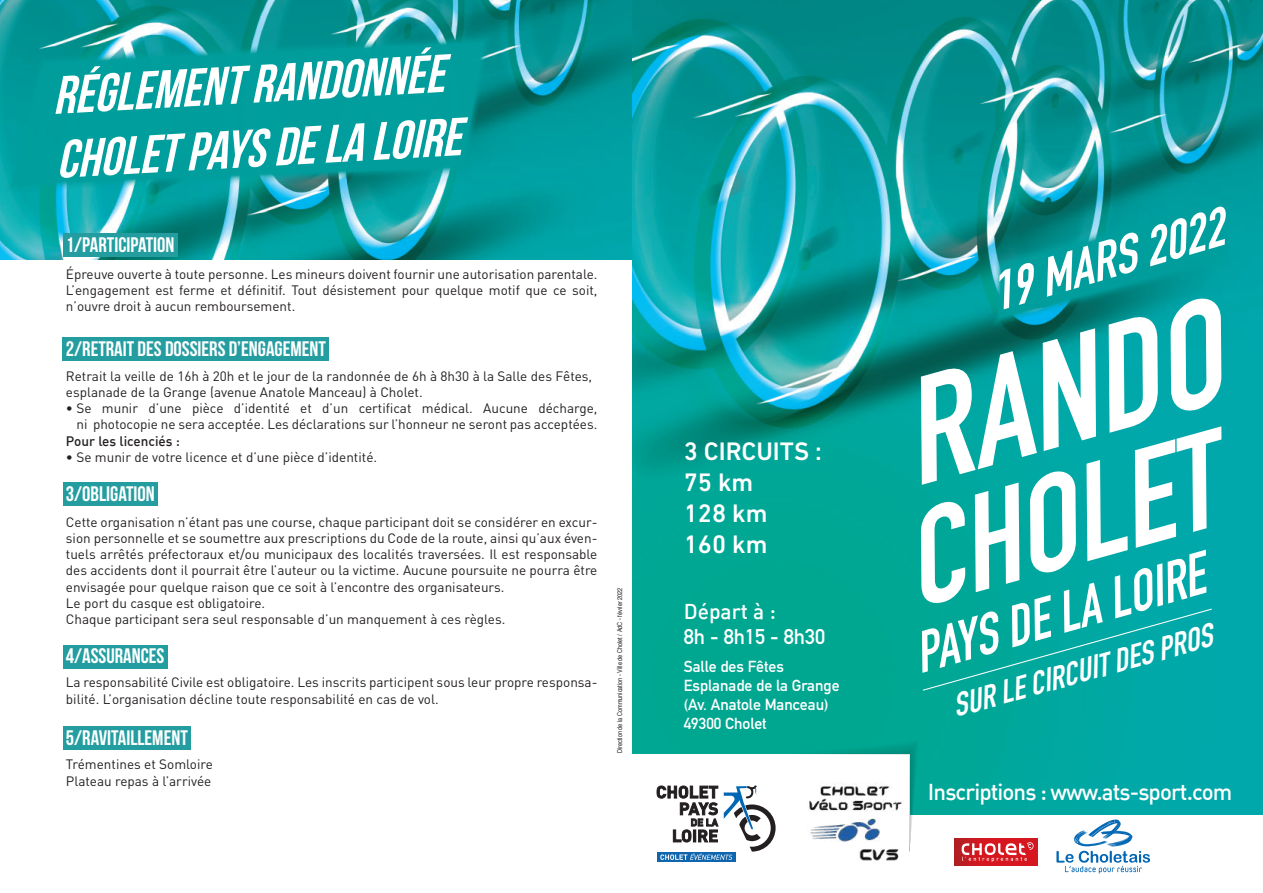
<style>
.page{position:relative;width:1263px;height:893px;background:#fff}
.page>*{position:absolute;margin:0;border:0;box-sizing:border-box;transform-origin:0 0}
.t1{font:italic 146.7px "DIN Engschrift";color:#fff;scale:1.04 1}
.t2{font:italic 132.3px "DIN Engschrift";color:#fff;scale:1.04 1}
.t3{font:italic 53.4px/64.1px "Bebas Neue";color:#fff}
.t4{font:italic 32.1px "DIN Engschrift";color:#fff;scale:1.04 1}
.t5{font:500 25.8px/30.9px "DIN Next LT Pro";color:#fff}
.t6{font:22.5px "DIN Medium Alternate";letter-spacing:-.04em;color:#fff}
.t7{font:21px "Bebas Neue";color:#fff}
.t8{font:700 21px "DIN Alternate";color:#fff}
.t9{font:21px "DIN Medium Alternate";color:#fff}
.t10{font:700 15.75px/18.9px "DIN Alternate";color:#fff}
.t11{font:13.5px/16.2px "DIN";color:#231f20}
.t12{font:13.5px "DIN Medium Alternate";color:#231f20}
.t13{font:condensed 6.75px "Helvetica";color:#231f20}
</style>
<div class="page">
<img style="left:0;top:0;width:633px;height:259px">
<div style="left:63px;top:482px;width:95px;height:24px;background:#239da0"></div>
<div style="left:63px;top:645px;width:104px;height:24px;background:#239da0"></div>
<div style="left:63px;top:726px;width:128px;height:24px;background:#239da0"></div>
<div style="left:63px;top:337px;width:266px;height:24px;background:#239da0"></div>
<div style="left:63px;top:233px;width:115px;height:24px;background:#239da0"></div>
<svg style="left:4px;top:32px;width:491px;height:161px;background:#069d9d"></svg>
<img style="left:633px;top:0;width:630px;height:814px">
<div style="left:623px;top:755px;width:287px;height:138px;background:#fff"></div>
<div style="left:657px;top:852px;width:78px;height:10px;background:#1066ae"></div>
<svg style="left:656px;top:733px;width:263px;height:127px"></svg>
<svg style="left:1056px;top:819px;width:94px;height:55px"></svg>
<svg style="left:955px;top:838px;width:82px;height:27px"></svg>
<svg style="left:962px;top:842px;width:71px;height:20px"></svg>
<svg style="left:991px;top:193px;width:241px;height:136px;background:#24a1a2"></svg>
<img style="left:803px;top:771px;width:101px;height:90px">
<svg style="left:922px;top:550px;width:291px;height:141px;background:#22b3ac"></svg>
<h3 class="t3" style="left:51px;top:62px;width:407px;rotate:-3deg">Réglement Randonnée<br>Cholet Pays de la loire</h3>
<h3 class="t7" style="left:66px;top:233px;width:110px">1/PARTICIPATION</h3>
<p class="t11" style="left:66px;top:266px;width:533px;text-align:justify">Épreuve ouverte à toute personne. Les mineurs doivent fournir une autorisation parentale.<br>L’engagement est ferme et définitif. Tout désistement pour quelque motif que ce soit, n’ouvre droit à aucun remboursement.</p>
<h3 class="t7" style="left:66px;top:337px;width:262px">2/RETRAIT DES DOSSIERS D’ENGAGEMENT</h3>
<p class="t11" style="left:66px;top:368px;width:528px">Retrait la veille de 16h à 20h et le jour de la randonnée de 6h à 8h30 à la Salle des Fêtes, esplanade de la Grange (avenue Anatole Manceau) à Cholet.</p>
<p class="t11" style="left:66px;top:400px;width:533px;text-align:right">• Se munir d’une pièce d’identité et d’un certificat médical. Aucune décharge, ni photocopie ne sera acceptée. Les déclarations sur l’honneur ne seront pas acceptées.</p>
<p class="t12" style="left:66px;top:432px;width:116px">Pour les licenciés :</p>
<p class="t11" style="left:66px;top:449px;width:313px">• Se munir de votre licence et d’une pièce d’identité.</p>
<h3 class="t7" style="left:66px;top:482px;width:90px">3/OBLIGATION</h3>
<p class="t11" style="left:66px;top:514px;width:533px">Cette organisation n’étant pas une course, chaque participant doit se considérer en excur&shy;sion personnelle et se soumettre aux prescriptions du Code de la route, ainsi qu’aux éven&shy;tuels arrêtés préfectoraux et/ou municipaux des localités traversées. Il est responsable des accidents dont il pourrait être l’auteur ou la victime. Aucune poursuite ne pourra être envisagée pour quelque raison que ce soit à l’encontre des organisateurs.<br>Le port du casque est obligatoire.<br>Chaque participant sera seul responsable d’un manquement à ces règles.</p>
<h3 class="t7" style="left:66px;top:645px;width:100px">4/ASSURANCES</h3>
<p class="t11" style="left:66px;top:674px;width:533px">La responsabilité Civile est obligatoire. Les inscrits participent sous leur propre responsa&shy;bilité. L’organisation décline toute responsabilité en cas de vol.</p>
<h3 class="t7" style="left:66px;top:726px;width:123px">5/RAVITAILLEMENT</h3>
<p class="t11" style="left:66px;top:756px;width:148px">Trémentines et Somloire<br>Plateau repas à l’arrivée</p>
<p class="t13" style="left:615px;top:753px;width:167px;rotate:-90deg">Direction de la Communication - Ville de Cholet / AdC - février 2022</p>
<h3 class="t5" style="left:684px;top:436px;width:140px">3 CIRCUITS :<br>75 km<br>128 km<br>160 km</h3>
<h3 class="t9" style="left:684px;top:598px;width:94px">Départ à :</h3>
<h3 class="t8" style="left:684px;top:621px;width:143px">8h - 8h15 - 8h30</h3>
<p class="t10" style="left:684px;top:656px;width:157px">Salle des Fêtes<br>Esplanade de la Grange (Av. Anatole Manceau)<br>49300 Cholet</p>
<h1 class="t1" style="left:877px;top:356px;width:314px;rotate:-16deg">RANDO</h1>
<h2 class="t2" style="left:884px;top:488px;width:307px;rotate:-15deg">CHOLET</h2>
<h3 class="t4" style="left:948px;top:689px;width:259px;rotate:-16deg">SUR LE CIRCUIT DES PROS</h3>
<h3 class="t6" style="left:928px;top:777px;width:306px">Inscriptions : www.ats-sport.com</h3>
</div>
